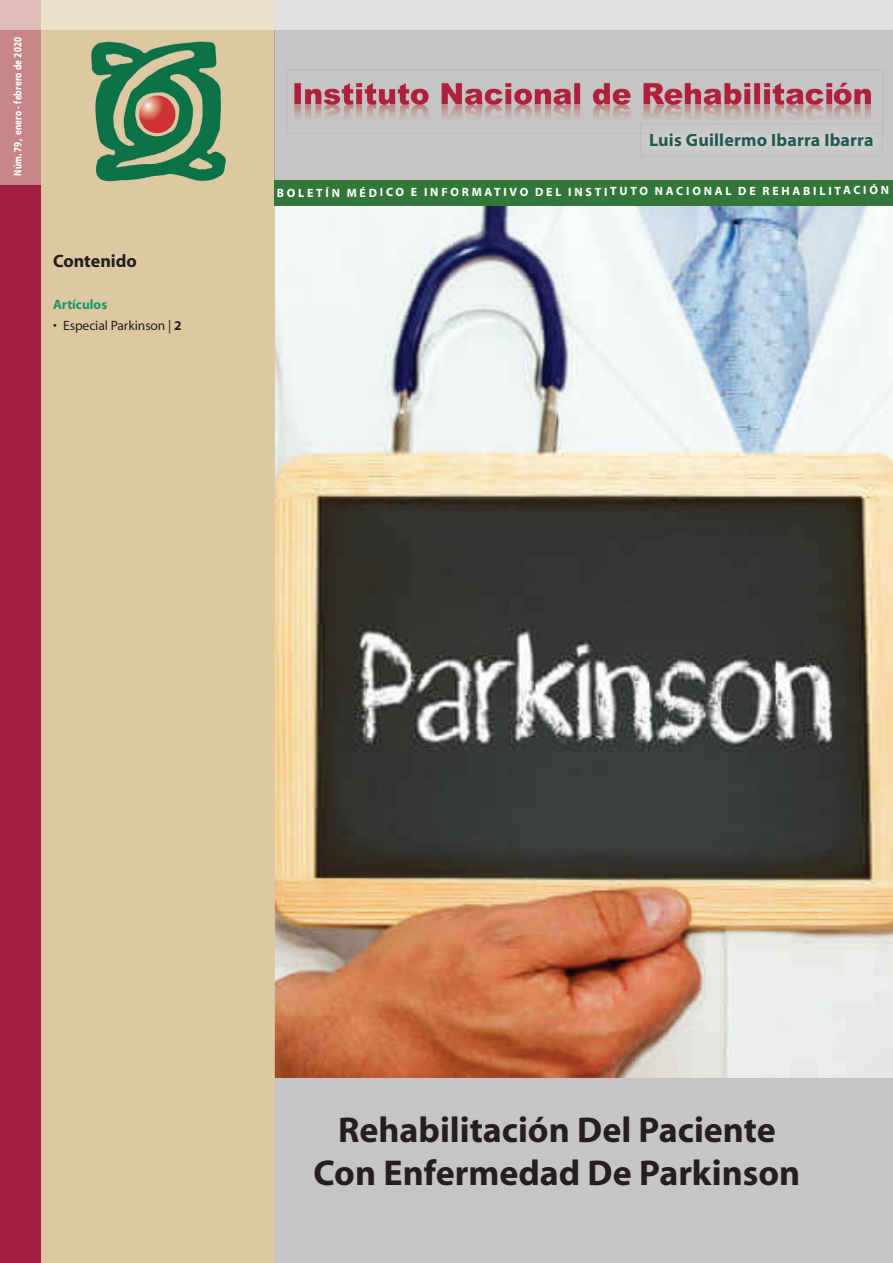
<style>
.page{position:relative;width:893px;height:1263px;background:#fff}
.page>*{position:absolute;margin:0;border:0;box-sizing:border-box;transform-origin:0 0}
.t1{font:700 36px/43.2px "Myriad";color:#231f20;text-align:center}
.t2{font:700 18px "Myriad";letter-spacing:.01em;color:#1f5b4e}
.t3{font:700 18px "Myriad";color:#231f20}
.t4{font:13.5px "Myriad";letter-spacing:-.005em;color:#231f20}
.t5{font:700 13.5px "Myriad";color:#139a66}
.t6{font:700 12px "Myriad";letter-spacing:.225em;color:#fff}
.t7{font:700 11.25px "Myriad";letter-spacing:.025em;color:#fff;scale:.8 1}
.s1{font-weight:700}
</style>
<div class="page">
<div style="left:0;top:0;width:44px;height:1263px;background:#9f1e41"></div>
<div style="left:41px;top:0;width:242px;height:1263px;background:#ddc8a2"></div>
<img style="left:275px;top:206px;width:618px;height:873px">
<img style="left:91px;top:41px;width:135px;height:141px">
<div style="left:0;top:29px;width:40px;height:156px;background:#c68687"></div>
<div style="left:283px;top:29px;width:610px;height:151px;background:#c6c4c4"></div>
<svg style="left:40px;top:0;width:1px;height:29px"></svg>
<div style="left:41px;top:0;width:234px;height:29px;background:#ece1cb"></div>
<div style="left:0;top:0;width:40px;height:29px;background:#e1bdba"></div>
<svg style="left:275px;top:29px;width:8px;height:151px"></svg>
<div style="left:275px;top:0;width:618px;height:29px;background:#e1e0df"></div>
<div style="left:275px;top:1079px;width:618px;height:184px;background:#c6c4c4"></div>
<img style="left:640px;top:134px;width:242px;height:22px">
<div style="left:650px;top:134px;width:223px;height:12px;background:#d2cfcf"></div>
<img style="left:286px;top:70px;width:597px;height:64px">
<div style="left:274px;top:180px;width:619px;height:26px;background:#327739"></div>
<p class="t7" style="left:12px;top:176px;width:175px;rotate:-90deg">Núm. 79, enero - febrero de 2020</p>
<h2 class="t3" style="left:53px;top:251px;width:85px">Contenido</h2>
<p class="t5" style="left:53px;top:297px;width:56px">Artículos</p>
<p class="t4" style="left:53px;top:318px;width:130px">• Especial Parkinson | <span class="s1">2</span></p>
<h2 class="t2" style="left:649px;top:131px;width:226px">Luis Guillermo Ibarra Ibarra</h2>
<p class="t6" style="left:277px;top:185px;width:614px">BOLETÍN MÉDICO E INFORMATIVO DEL INSTITUTO NACIONAL DE REHABILITACIÓN</p>
<h1 class="t1" style="left:314px;top:1109px;width:488px">Rehabilitación Del Paciente<br>Con Enfermedad De Parkinson</h1>
</div>
